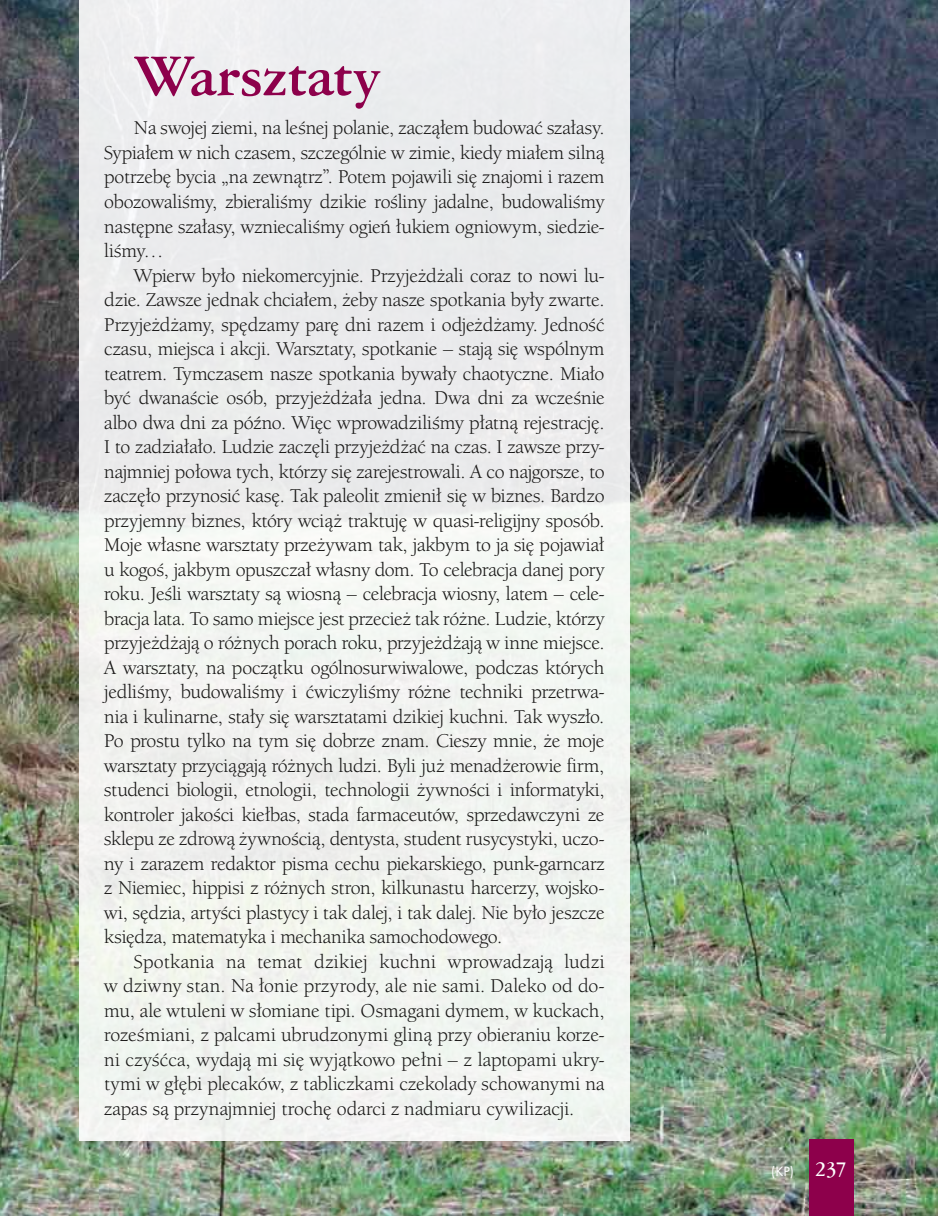
<style>
.page{position:relative;width:938px;height:1216px;background:#fff}
.page>*{position:absolute;margin:0;border:0;box-sizing:border-box;transform-origin:0 0}
.t1{font:700 63px "Ameri Garmnd EU";letter-spacing:-.025em;color:#8d004b}
.t2{font:700 22.75px "Ameri Garmnd EU";color:#fff}
.t3{font:20.12px/24.5px "Berk Oldsty Bk PL";color:#181716;text-align:justify}
.t4{font:14px "Futura TEE";color:#fff}
</style>
<div class="page">
<img style="left:0;top:0;width:938px;height:1215px">
<div style="left:79px;top:0;width:550px;height:1140px;background:#eff0ef"></div>
<div style="left:809px;top:1138px;width:44px;height:77px;background:#8d004b"></div>
<h1 class="t1" style="left:134px;top:37px;width:248px">Warsztaty</h1>
<p class="t3" style="left:104px;top:116px;width:502px;text-indent:30px">Na swojej ziemi, na leśnej polanie, zacząłem budować szałasy.<br>Sypiałem w nich czasem, szczególnie w zimie, kiedy miałem silną potrzebę bycia „na zewnątrz”. Potem pojawili się znajomi i razem obozowaliśmy, zbieraliśmy dzikie rośliny jadalne, budowaliśmy następne szałasy, wzniecaliśmy ogień łukiem ogniowym, siedzie&shy;liśmy…</p>
<p class="t3" style="left:104px;top:263px;width:502px;text-indent:30px">Wpierw było niekomercyjnie. Przyjeżdżali coraz to nowi lu&shy;dzie. Zawsze jednak chciałem, żeby nasze spotkania były zwarte.<br>Przyjeżdżamy, spędzamy parę dni razem i odjeżdżamy. Jedność czasu, miejsca i akcji. Warsztaty, spotkanie – stają się wspólnym teatrem. Tymczasem nasze spotkania bywały chaotyczne. Miało być dwanaście osób, przyjeżdżała jedna. Dwa dni za wcześnie albo dwa dni za późno. Więc wprowadziliśmy płatną rejestrację.<br>I to zadziałało. Ludzie zaczęli przyjeżdżać na czas. I zawsze przy&shy;najmniej połowa tych, którzy się zarejestrowali. A co najgorsze, to zaczęło przynosić kasę. Tak paleolit zmienił się w biznes. Bardzo przyjemny biznes, który wciąż traktuję w quasi-religijny sposób.<br>Moje własne warsztaty przeżywam tak, jakbym to ja się pojawiał u kogoś, jakbym opuszczał własny dom. To celebracja danej pory roku. Jeśli warsztaty są wiosną – celebracja wiosny, latem – cele&shy;bracja lata. To samo miejsce jest przecież tak różne. Ludzie, którzy przyjeżdżają o różnych porach roku, przyjeżdżają w inne miejsce.<br>A warsztaty, na początku ogólnosurwiwalowe, podczas których jedliśmy, budowaliśmy i ćwiczyliśmy różne techniki przetrwa&shy;nia i kulinarne, stały się warsztatami dzikiej kuchni. Tak wyszło.<br>Po prostu tylko na tym się dobrze znam. Cieszy mnie, że moje warsztaty przyciągają różnych ludzi. Byli już menadżerowie firm, studenci biologii, etnologii, technologii żywności i informatyki, kontroler jakości kiełbas, stada farmaceutów, sprzedawczyni ze sklepu ze zdrową żywnością, dentysta, student rusycystyki, uczo&shy;ny i zarazem redaktor pisma cechu piekarskiego, punk-garncarz z Niemiec, hippisi z różnych stron, kilkunastu harcerzy, wojsko&shy;wi, sędzia, artyści plastycy i tak dalej, i tak dalej. Nie było jeszcze księdza, matematyka i mechanika samochodowego.</p>
<p class="t3" style="left:104px;top:948px;width:502px;text-indent:30px">Spotkania na temat dzikiej kuchni wprowadzają ludzi w dziwny stan. Na łonie przyrody, ale nie sami. Daleko od do&shy;mu, ale wtuleni w słomiane tipi. Osmagani dymem, w kuckach, roześmiani, z palcami ubrudzonymi gliną przy obieraniu korze&shy;ni czyśćca, wydają mi się wyjątkowo pełni – z laptopami ukry&shy;tymi w głębi plecaków, z tabliczkami czekolady schowanymi na zapas są przynajmniej trochę odarci z nadmiaru cywilizacji.</p>
<p class="t4" style="left:771px;top:1162px;width:24px">(KP)</p>
<p class="t2" style="left:815px;top:1155px;width:34px">237</p>
</div>
